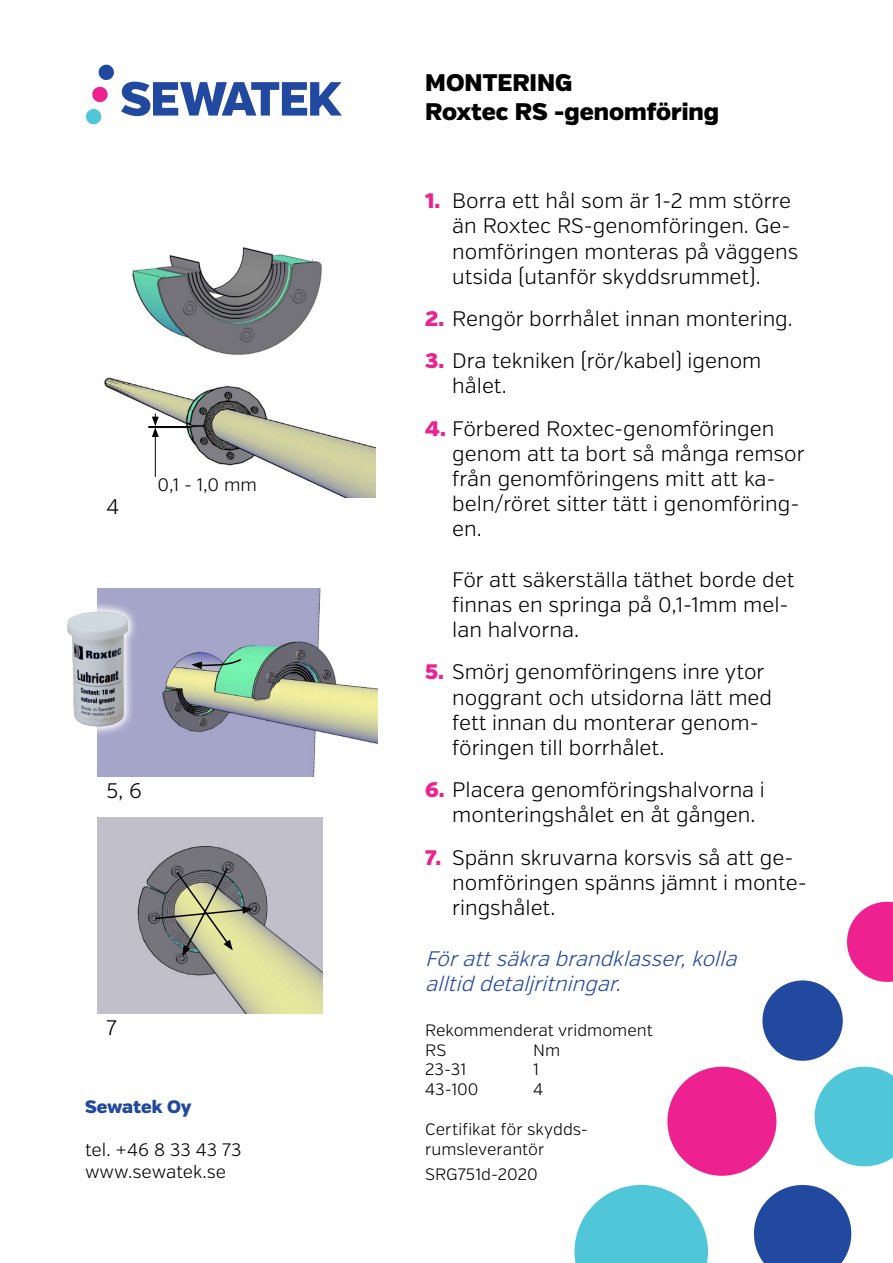
<style>
.page{position:relative;width:893px;height:1263px;background:#fff}
.page>*{position:absolute;margin:0;border:0;box-sizing:border-box;transform-origin:0 0}
.t1{font:900 24px/28.8px "Verb";color:#000}
.t2{font:300 21px/25.2px "Verb";color:#000}
.t3{font:italic 300 21px/25.2px "Verb";color:#21499f}
.t4{font:300 18px/21.6px "Verb";color:#000}
.t5{font:900 18px "Verb";letter-spacing:-.005em;color:#21499f}
.t6{font:300 16.5px/19.8px "Verb";color:#000}
.s1{font-weight:900;color:#ed218f}
</style>
<div class="page">
<svg style="left:121px;top:82px;width:221px;height:34px"></svg>
<svg style="left:86px;top:64px;width:28px;height:61px"></svg>
<div style="left:667px;top:1067px;width:109px;height:109px;background:#ed218f;border-radius:50%"></div>
<svg style="left:847px;top:902px;width:46px;height:80px"></svg>
<div style="left:762px;top:980px;width:81px;height:81px;background:#21499f;border-radius:50%"></div>
<svg style="left:754px;top:1185px;width:97px;height:78px;background:#4365ad"></svg>
<svg style="left:815px;top:1067px;width:78px;height:99px;background:#6acede"></svg>
<svg style="left:574px;top:1185px;width:134px;height:78px"></svg>
<svg style="left:132px;top:247px;width:190px;height:108px"></svg>
<svg style="left:98px;top:589px;width:279px;height:187px"></svg>
<svg style="left:104px;top:377px;width:271px;height:121px"></svg>
<svg style="left:191px;top:657px;width:52px;height:12px"></svg>
<svg style="left:97px;top:817px;width:226px;height:197px;background:#b3b2ac"></svg>
<svg style="left:97px;top:600px;width:42px;height:137px"></svg>
<img style="left:67px;top:605px;width:68px;height:128px">
<p class="t2" style="left:106px;top:495px;width:14px">4</p>
<p class="t4" style="left:158px;top:474px;width:101px">0,1 - 1,0 mm</p>
<p class="t2" style="left:106px;top:778px;width:37px">5, 6</p>
<p class="t2" style="left:106px;top:1015px;width:12px">7</p>
<p class="t5" style="left:85px;top:1095px;width:108px">Sewatek Oy</p>
<p class="t4" style="left:85px;top:1139px;width:158px">tel. +46 8 33 43 73 www.sewatek.se</p>
<p class="t1" style="left:425px;top:69px;width:295px">MONTERING<br>Roxtec RS -genomföring</p>
<p class="t2" style="left:452px;top:189px;width:348px;text-indent:-27px"><span class="s1">1.</span> Borra ett hål som är 1-2 mm större än Roxtec RS-genomföringen. Ge&shy;nomföringen monteras på väggens utsida (utanför skyddsrummet).</p>
<p class="t2" style="left:425px;top:306px;width:369px"><span class="s1">2.</span> Rengör borrhålet innan montering.</p>
<p class="t2" style="left:452px;top:349px;width:311px;text-indent:-27px"><span class="s1">3.</span> Dra tekniken (rör/kabel) igenom hålet.</p>
<p class="t2" style="left:452px;top:416px;width:354px;text-indent:-27px"><span class="s1">4.</span> Förbered Roxtec-genomföringen genom att ta bort så många remsor från genomföringens mitt att ka&shy;beln/röret sitter tätt i genomföring&shy;en.</p>
<p class="t2" style="left:452px;top:567px;width:344px">För att säkerställa täthet borde det finnas en springa på 0,1-1mm mel&shy;lan halvorna.</p>
<p class="t2" style="left:452px;top:660px;width:321px;text-indent:-27px"><span class="s1">5.</span> Smörj genomföringens inre ytor noggrant och utsidorna lätt med fett innan du monterar genom&shy;föringen till borrhålet.</p>
<p class="t2" style="left:452px;top:778px;width:314px;text-indent:-27px"><span class="s1">6.</span> Placera genomföringshalvorna i monteringshålet en åt gången.</p>
<p class="t2" style="left:452px;top:845px;width:356px;text-indent:-27px"><span class="s1">7.</span> Spänn skruvarna korsvis så att ge&shy;nomföringen spänns jämnt i monte&shy;ringshålet.</p>
<p class="t3" style="left:425px;top:946px;width:319px">Förattsäkrabrandklasser,kolla alltiddetaljritningar.</p>
<p class="t6" style="left:425px;top:1020px;width:229px">Rekommenderat vridmoment<br>RS</p>
<p class="t6" style="left:533px;top:1040px;width:28px">Nm</p>
<p class="t6" style="left:425px;top:1060px;width:42px">23-31</p>
<p class="t6" style="left:533px;top:1060px;width:7px">1</p>
<p class="t6" style="left:425px;top:1080px;width:55px">43-100</p>
<p class="t6" style="left:533px;top:1080px;width:12px">4</p>
<p class="t6" style="left:425px;top:1119px;width:164px">Certifikat för skydds&shy;rumsleverantör</p>
<p class="t6" style="left:425px;top:1164px;width:114px">SRG751d-2020</p>
</div>
